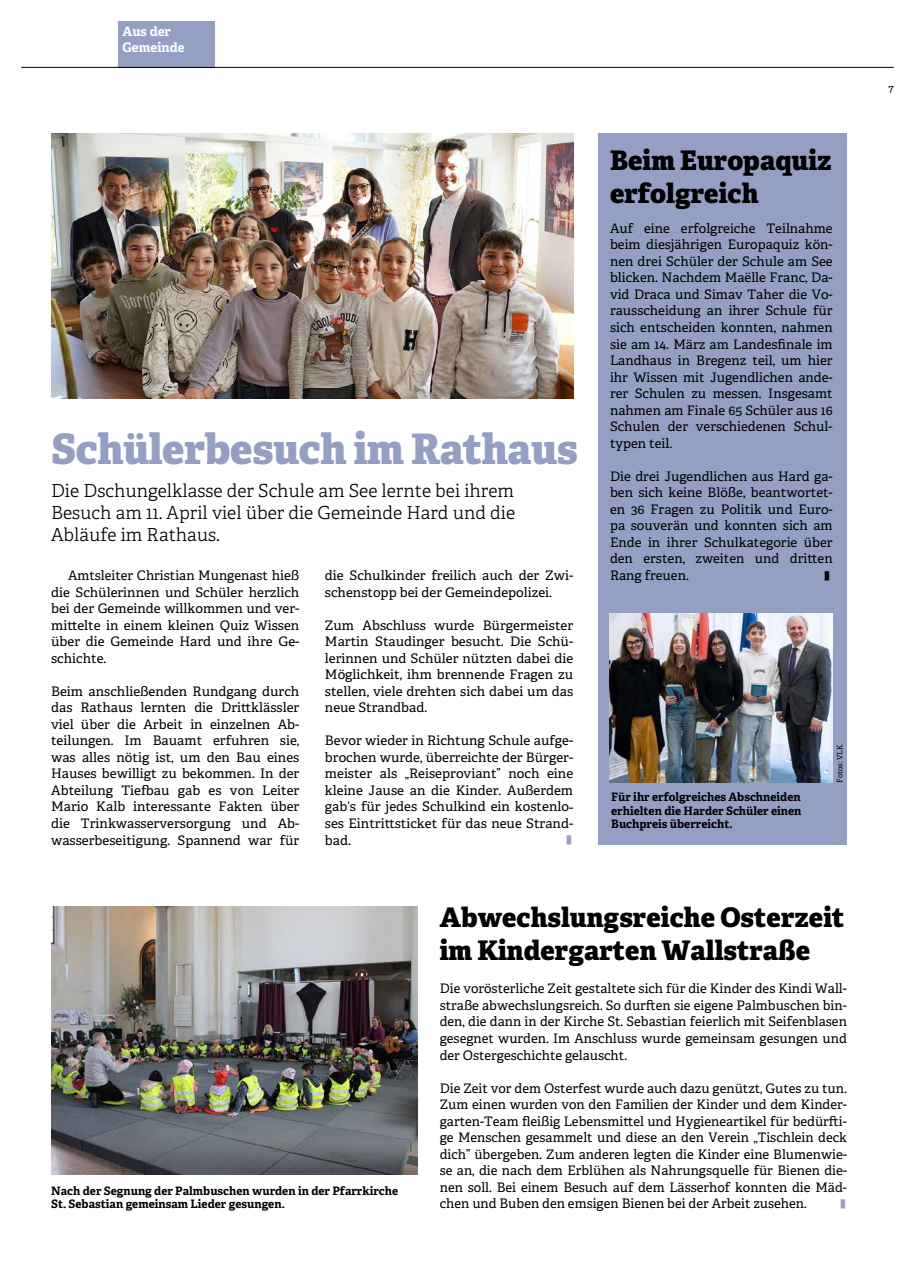
<style>
.page{position:relative;width:915px;height:1276px;background:#fff}
.page>*{position:absolute;margin:0;border:0;box-sizing:border-box;transform-origin:0 0}
.t1{font:800 42px "Adelle";letter-spacing:-.01em;color:#949fc3}
.t2{font:800 27px/32.4px "Adelle";color:#000}
.t3{font:300 18px/21.6px "Adelle";color:#000;text-align:justify}
.t4{font:13.2px/16.5px "Adelle";color:#000;text-align:justify}
.t5{font:700 13.2px/16.5px "Adelle";color:#fff}
.t6{font:700 11.7px/13.5px "Adelle";color:#000;text-align:justify}
.t7{font:10.5px "Adelle";color:#000}
.t8{font:800 10.2px "Adelle";color:#949fc3;scale:2.5 1}
.t9{font:800 10.2px "Adelle";color:#000;scale:2.5 1}
.t10{font:7.5px "Adelle";color:#000}
</style>
<div class="page">
<div style="left:118px;top:21px;width:97px;height:47px;background:#949fc3"></div>
<hr style="left:21px;top:67px;width:872px;height:1px;background:#000">
<div style="left:598px;top:134px;width:248px;height:710px;background:#949fc3"></div>
<img style="left:609px;top:613px;width:223px;height:169px">
<img style="left:51px;top:907px;width:366px;height:267px">
<img style="left:51px;top:134px;width:522px;height:264px">
<p class="t5" style="left:122px;top:23px;width:64px">Aus der<br>Gemeinde</p>
<h1 class="t1" style="left:51px;top:422px;width:528px">Schülerbesuch im Rathaus</h1>
<h3 class="t3" style="left:51px;top:480px;width:465px">Die Dschungelklasse der Schule am See lernte bei ihrem Besuch am 11. April viel über die Gemeinde Hard und die Abläufe im Rathaus.</h3>
<p class="t4" style="left:51px;top:567px;width:250px;text-indent:17px">Amtsleiter Christian Mungenast hieß die Schülerinnen und Schüler herzlich bei der Gemeinde willkommen und ver&shy;mittelte in einem kleinen Quiz Wissen über die Gemeinde Hard und ihre Ge&shy;schichte.</p>
<p class="t4" style="left:51px;top:683px;width:250px">Beim anschließenden Rundgang durch das Rathaus lernten die Drittklässler viel über die Arbeit in einzelnen Ab&shy;teilungen. Im Bauamt erfuhren sie, was alles nötig ist, um den Bau eines Hauses bewilligt zu bekommen. In der Abteilung Tiefbau gab es von Leiter Mario Kalb interessante Fakten über die Trinkwasserversorgung und Ab&shy;wasserbeseitigung. Spannend war für</p>
<p class="t4" style="left:325px;top:567px;width:250px">die Schulkinder freilich auch der Zwi&shy;schenstopp bei der Gemeindepolizei.</p>
<p class="t4" style="left:325px;top:617px;width:250px">Zum Abschluss wurde Bürgermeister Martin Staudinger besucht. Die Schü&shy;lerinnen und Schüler nützten dabei die Möglichkeit, ihm brennende Fragen zu stellen, viele drehten sich dabei um das neue Strandbad.</p>
<p class="t4" style="left:325px;top:732px;width:250px">Bevor wieder in Richtung Schule aufge&shy;brochen wurde, überreichte der Bürger&shy;meister als „Reiseproviant” noch eine kleine Jause an die Kinder. Außerdem gab‘s für jedes Schulkind ein kostenlo&shy;ses Eintrittsticket für das neue Strand&shy;bad.</p>
<p class="t8" style="left:565px;top:833px;width:4px">|</p>
<h2 class="t2" style="left:609px;top:145px;width:223px">Beim Europaquiz erfolgreich</h2>
<p class="t4" style="left:609px;top:220px;width:224px">Auf eine erfolgreiche Teilnahme beim diesjährigen Europaquiz kön&shy;nen drei Schüler der Schule am See blicken. Nachdem Maëlle Franc, Da&shy;vid Draca und Simav Taher die Vo&shy;rausscheidung an ihrer Schule für sich entscheiden konnten, nahmen sie am 14. März am Landesfinale im Landhaus in Bregenz teil, um hier ihr Wissen mit Jugendlichen ande&shy;rer Schulen zu messen. Insgesamt nahmen am Finale 65 Schüler aus 16<br>Schulen der verschiedenen Schul&shy;typen teil.</p>
<p class="t4" style="left:609px;top:468px;width:224px">Die drei Jugendlichen aus Hard ga&shy;ben sich keine Blöße, beantwortet&shy;en 36 Fragen zu Politik und Euro&shy;pa souverän und konnten sich am Ende in ihrer Schulkategorie über den ersten, zweiten und dritten Rang freuen.</p>
<p class="t9" style="left:823px;top:568px;width:4px">|</p>
<p class="t6" style="left:611px;top:790px;width:192px">Für ihr erfolgreiches Abschneiden erhielten die Harder Schüler einen Buchpreis überreicht.</p>
<p class="t10" style="left:835px;top:782px;width:40px;rotate:-90deg">Fotos: VLK</p>
<p class="t6" style="left:51px;top:1184px;width:348px">Nach der Segnung der Palmbuschen wurden in der Pfarrkirche<br>St. Sebastian gemeinsam Lieder gesungen.</p>
<h2 class="t2" style="left:439px;top:901px;width:406px;line-height:33px">Abwechslungsreiche Osterzeit im Kindergarten Wallstraße</h2>
<p class="t4" style="left:439px;top:980px;width:408px">Die vorösterliche Zeit gestaltete sich für die Kinder des Kindi Wall&shy;straße abwechslungsreich. So durften sie eigene Palmbuschen bin&shy;den, die dann in der Kirche St. Sebastian feierlich mit Seifenblasen gesegnet wurden. Im Anschluss wurde gemeinsam gesungen und der Ostergeschichte gelauscht.</p>
<p class="t4" style="left:439px;top:1080px;width:408px">Die Zeit vor dem Osterfest wurde auch dazu genützt, Gutes zu tun.<br>Zum einen wurden von den Familien der Kinder und dem Kinder&shy;garten-Team fleißig Lebensmittel und Hygieneartikel für bedürfti&shy;ge Menschen gesammelt und diese an den Verein „Tischlein deck dich” übergeben. Zum anderen legten die Kinder eine Blumenwie&shy;se an, die nach dem Erblühen als Nahrungsquelle für Bienen die&shy;nen soll. Bei einem Besuch auf dem Lässerhof konnten die Mäd&shy;chen und Buben den emsigen Bienen bei der Arbeit zusehen.</p>
<p class="t8" style="left:839px;top:1196px;width:4px">|</p>
<p class="t7" style="left:888px;top:82px;width:7px">7</p>
</div>
